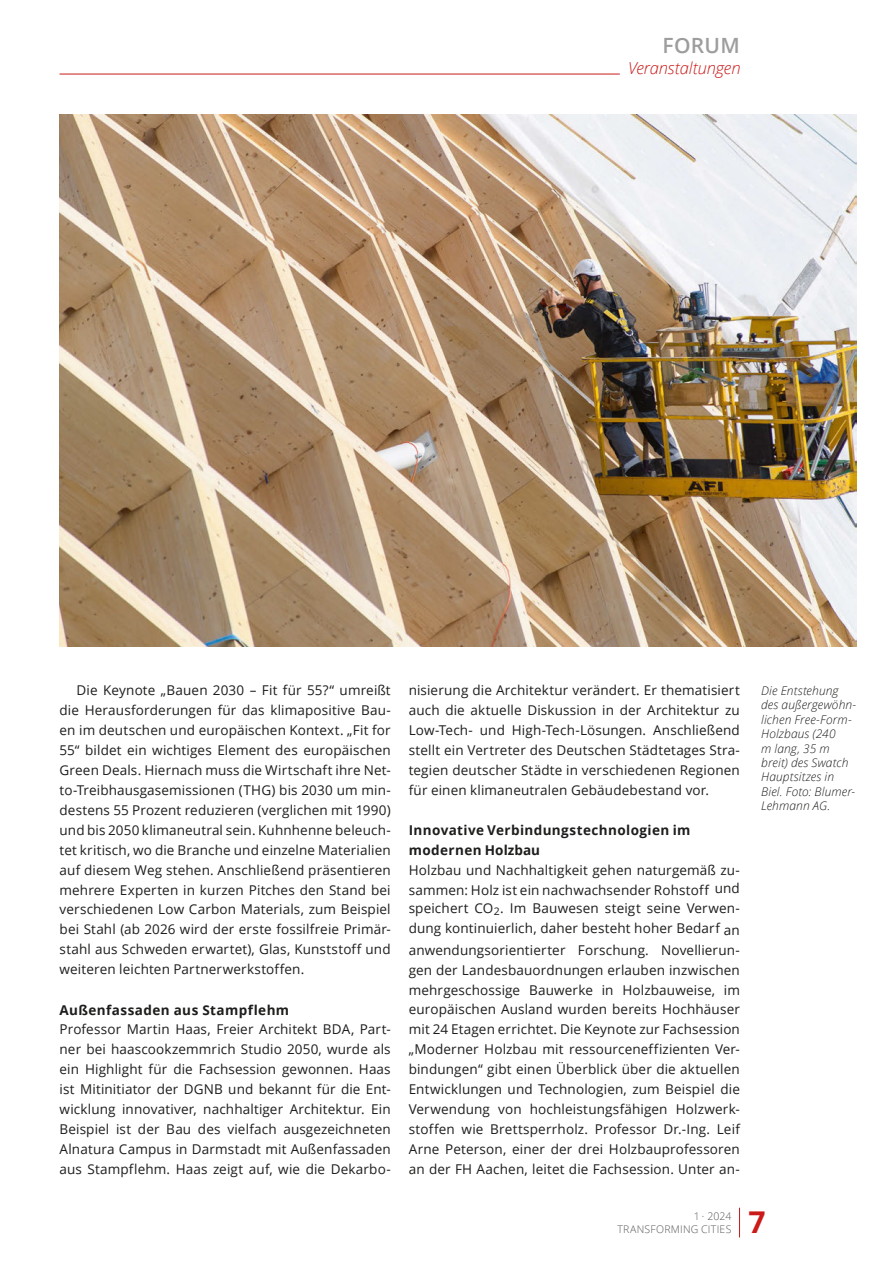
<style>
.page{position:relative;width:893px;height:1263px;background:#fff}
.page>*{position:absolute;margin:0;border:0;box-sizing:border-box;transform-origin:0 0}
.t1{font:700 30px "Open Sans";color:#ca1a19}
.t2{font:600 21px "Open Sans";letter-spacing:.015em;color:#9d9d9c}
.t3{font:italic 300 16.5px "Open Sans";letter-spacing:-.005em;color:#ca1a19}
.t4{font:13.5px/20px "Open Sans";letter-spacing:.01em;color:#1d1d1b;text-align:justify}
.t5{font:700 13.5px/20px "Open Sans";letter-spacing:.03em;color:#1d1d1b}
.t6{font:italic 300 12px/14.4px "Open Sans";letter-spacing:.01em;color:#1d1d1b}
.t7{font:300 10.5px/13.5px "Open Sans";letter-spacing:.02em;color:#575756;text-align:right}
</style>
<div class="page">
<svg style="left:739px;top:1208px;width:1px;height:29px"></svg>
<hr style="left:60px;top:74px;width:560px;height:1px;background:#ca1a19">
<img style="left:60px;top:115px;width:797px;height:531px">
<h2 class="t2" style="left:662px;top:31px;width:79px">FORUM</h2>
<p class="t3" style="left:628px;top:57px;width:114px">Veranstaltungen</p>
<p class="t4" style="left:60px;top:680px;width:333px;text-indent:17px">Die Keynote „Bauen 2030 – Fit für 55?“ umreißt die Herausforderungen für das klimapositive Bau&shy;en im deutschen und europäischen Kontext. „Fit for 55“ bildet ein wichtiges Element des europäischen Green Deals. Hiernach muss die Wirtschaft ihre Net&shy;to-Treibhausgasemissionen (THG) bis 2030 um min&shy;destens 55 Prozent reduzieren (verglichen mit 1990) und bis 2050 klimaneutral sein. Kuhnhenne beleuch&shy;tet kritisch, wo die Branche und einzelne Materialien auf diesem Weg stehen. Anschließend präsentieren mehrere Experten in kurzen Pitches den Stand bei verschiedenen Low Carbon Materials, zum Beispiel bei Stahl (ab 2026 wird der erste fossilfreie Primär&shy;stahl aus Schweden erwartet), Glas, Kunststoff und weiteren leichten Partnerwerkstoffen.</p>
<p class="t5" style="left:60px;top:999px;width:231px">Außenfassaden aus Stampflehm</p>
<p class="t4" style="left:60px;top:1019px;width:333px">Professor Martin Haas, Freier Architekt BDA, Part&shy;ner bei haascookzemmrich Studio 2050, wurde als ein Highlight für die Fachsession gewonnen. Haas ist Mitinitiator der DGNB und bekannt für die Ent&shy;wicklung innovativer, nachhaltiger Architektur. Ein Beispiel ist der Bau des vielfach ausgezeichneten Alnatura Campus in Darmstadt mit Außenfassaden aus Stampflehm. Haas zeigt auf, wie die Dekarbo-</p>
<p class="t4" style="left:409px;top:680px;width:333px">nisierung die Architektur verändert. Er thematisiert auch die aktuelle Diskussion in der Architektur zu Low-Tech- und High-Tech-Lösungen. Anschließend stellt ein Vertreter des Deutschen Städtetages Stra&shy;tegien deutscher Städte in verschiedenen Regionen für einen klimaneutralen Gebäudebestand vor.</p>
<p class="t5" style="left:409px;top:820px;width:283px">Innovative Verbindungstechnologien im modernen Holzbau</p>
<p class="t4" style="left:409px;top:860px;width:333px">Holzbau und Nachhaltigkeit gehen naturgemäß zu&shy;sammen: Holz ist ein nachwachsender Rohstoff und</p>
<p class="t4" style="left:409px;top:898px;width:333px">speichert CO<sub>2</sub>. Im Bauwesen steigt seine Verwen&shy;dung kontinuierlich, daher besteht hoher Bedarf an</p>
<p class="t4" style="left:409px;top:939px;width:333px">anwendungsorientierter Forschung. Novellierun&shy;gen der Landesbauordnungen erlauben inzwischen mehrgeschossige Bauwerke in Holzbauweise, im europäischen Ausland wurden bereits Hochhäuser mit 24 Etagen errichtet. Die Keynote zur Fachsession „Moderner Holzbau mit ressourceneffizienten Ver&shy;bindungen“ gibt einen Überblick über die aktuellen Entwicklungen und Technologien, zum Beispiel die Verwendung von hochleistungsfähigen Holzwerk&shy;stoffen wie Brettsperrholz. Professor Dr.-Ing. Leif Arne Peterson, einer der drei Holzbauprofessoren an der FH Aachen, leitet die Fachsession. Unter an-</p>
<p class="t6" style="left:761px;top:683px;width:96px">Die Entstehung des außergewöhn&shy;lichen Free-Form-<br>Holzbaus (240<br>m lang, 35 m breit) des Swatch<br>Hauptsitzes in<br>Biel. Foto: Blumer-<br>Lehmann AG.</p>
<p class="t7" style="left:617px;top:1209px;width:116px">1 · 2024<br>TRANSFORMING CITIES</p>
<h1 class="t1" style="left:748px;top:1201px;width:19px">7</h1>
</div>
